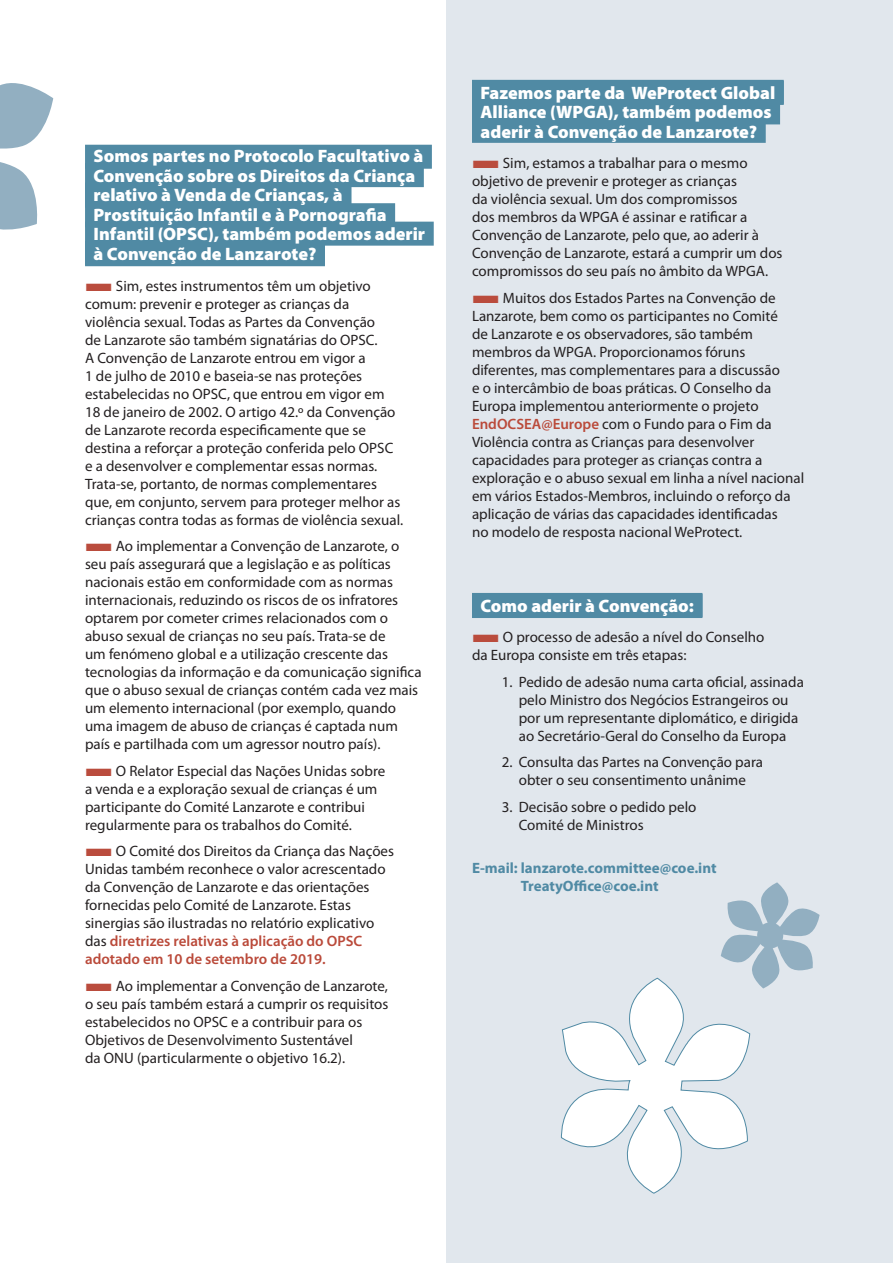
<style>
.page{position:relative;width:893px;height:1263px;background:#fff}
.page>*{position:absolute;margin:0;border:0;box-sizing:border-box;transform-origin:0 0}
.Titre_grisé{font:900 18px/19.5px "Myriad Pro";color:#fff}
.Texte{font:15px/18px "Myriad Pro";color:#231f20}
.Texte-2{font:700 15px/18px "Myriad Pro";color:#508aa4}
.s1{color:#ba4c3d}
.s2{font-weight:600;color:#ba4a3a}
</style>
<div class="page">
<svg style="left:0;top:83px;width:53px;height:147px"></svg>
<div style="left:446px;top:0;width:447px;height:1263px;background:#e1e7ed"></div>
<div style="left:472px;top:80px;width:312px;height:24px;background:#508aa4"></div>
<div style="left:472px;top:100px;width:308px;height:24px;background:#508aa4"></div>
<div style="left:472px;top:119px;width:294px;height:24px;background:#508aa4"></div>
<div style="left:472px;top:594px;width:230px;height:24px;background:#508aa4"></div>
<div style="left:472px;top:593px;width:230px;height:24px;background:#508aa4"></div>
<div style="left:85px;top:145px;width:347px;height:24px;background:#508aa4"></div>
<div style="left:85px;top:163px;width:339px;height:24px;background:#508aa4"></div>
<div style="left:85px;top:183px;width:266px;height:24px;background:#508aa4"></div>
<div style="left:85px;top:203px;width:310px;height:24px;background:#508aa4"></div>
<div style="left:85px;top:222px;width:349px;height:24px;background:#508aa4"></div>
<div style="left:85px;top:242px;width:240px;height:24px;background:#508aa4"></div>
<svg style="left:560px;top:882px;width:260px;height:312px"></svg>
<p class="Titre_grisé" style="left:94px;top:146px;width:331px">Somos partes no Protocolo Facultativo à<br>Convenção sobre os Direitos da Criança</p>
<p class="Titre_grisé" style="left:94px;top:185px;width:251px">relativo à Venda de Crianças, à</p>
<p class="Titre_grisé" style="left:94px;top:204px;width:333px">Prostituição Infantil e à Pornografia<br>Infantil (OPSC), também podemos aderir</p>
<p class="Titre_grisé" style="left:94px;top:243px;width:224px">à Convenção de Lanzarote?</p>
<p class="Texte" style="left:85px;top:276px;width:320px"><span class="s1">■</span>Sim, estes instrumentos têm um objetivo comum: prevenir e proteger as crianças da violência sexual. Todas as Partes da Convenção<br>de Lanzarote são também signatárias do OPSC.<br>A Convenção de Lanzarote entrou em vigor a<br>1 de julho de 2010 e baseia-se nas proteções estabelecidas no OPSC, que entrou em vigor em 18 de janeiro de 2002. O artigo 42.º da Convenção de Lanzarote recorda especificamente que se destina a reforçar a proteção conferida pelo OPSC e a desenvolver e complementar essas normas.<br>Trata-se, portanto, de normas complementares que, em conjunto, servem para proteger melhor as crianças contra todas as formas de violência sexual.</p>
<p class="Texte" style="left:85px;top:537px;width:338px"><span class="s1">■</span>Ao implementar a Convenção de Lanzarote, o seu país assegurará que a legislação e as políticas nacionais estão em conformidade com as normas internacionais, reduzindo os riscos de os infratores optarem por cometer crimes relacionados com o abuso sexual de crianças no seu país. Trata-se de<br>um fenómeno global e a utilização crescente das tecnologias da informação e da comunicação significa que o abuso sexual de crianças contém cada vez mais um elemento internacional (por exemplo, quando uma imagem de abuso de crianças é captada num país e partilhada com um agressor noutro país).</p>
<p class="Texte" style="left:85px;top:761px;width:302px"><span class="s1">■</span>O Relator Especial das Nações Unidas sobre a venda e a exploração sexual de crianças é um participante do Comité Lanzarote e contribui regularmente para os trabalhos do Comité.</p>
<p class="Texte" style="left:85px;top:842px;width:311px"><span class="s1">■</span>O Comité dos Direitos da Criança das Nações Unidas também reconhece o valor acrescentado da Convenção de Lanzarote e das orientações fornecidas pelo Comité de Lanzarote. Estas sinergias são ilustradas no relatório explicativo das <span class="s2">diretrizes relativas à aplicação do OPSC adotado em 10 de setembro de 2019.</span></p>
<p class="Texte" style="left:85px;top:976px;width:305px"><span class="s1">■</span>Ao implementar a Convenção de Lanzarote, o seu país também estará a cumprir os requisitos estabelecidos no OPSC e a contribuir para os Objetivos de Desenvolvimento Sustentável<br>da ONU (particularmente o objetivo 16.2).</p>
<p class="Titre_grisé" style="left:480px;top:82px;width:296px">Fazemos parte da WeProtect Global</p>
<p class="Titre_grisé" style="left:480px;top:102px;width:293px">Alliance (WPGA), também podemos aderir à Convenção de Lanzarote?</p>
<p class="Texte" style="left:472px;top:154px;width:312px"><span class="s1">■</span>Sim, estamos a trabalhar para o mesmo objetivo de prevenir e proteger as crianças<br>da violência sexual. Um dos compromissos<br>dos membros da WPGA é assinar e ratificar a Convenção de Lanzarote, pelo que, ao aderir à Convenção de Lanzarote, estará a cumprir um dos compromissos do seu país no âmbito da WPGA.</p>
<p class="Texte" style="left:472px;top:289px;width:334px"><span class="s1">■</span>Muitos dos Estados Partes na Convenção de Lanzarote, bem como os participantes no Comité<br>de Lanzarote e os observadores, são também membros da WPGA. Proporcionamos fóruns diferentes, mas complementares para a discussão<br>e o intercâmbio de boas práticas. O Conselho da Europa implementou anteriormente o projeto <span class="s2">EndOCSEA@Europe</span> com o Fundo para o Fim da Violência contra as Crianças para desenvolver capacidades para proteger as crianças contra a exploração e o abuso sexual em linha a nível nacional em vários Estados-Membros, incluindo o reforço da aplicação de várias das capacidades identificadas<br>no modelo de resposta nacional WeProtect.</p>
<p class="Titre_grisé" style="left:480px;top:595px;width:215px">Como aderir à Convenção:</p>
<p class="Texte" style="left:472px;top:628px;width:294px"><span class="s1">■</span>O processo de adesão a nível do Conselho da Europa consiste em três etapas:</p>
<p class="Texte" style="left:519px;top:673px;width:287px;text-indent:-17px">1. Pedido de adesão numa carta oficial, assinada pelo Ministro dos Negócios Estrangeiros ou por um representante diplomático, e dirigida ao Secretário-Geral do Conselho da Europa</p>
<p class="Texte" style="left:502px;top:753px;width:263px;text-align:center">2. Consulta das Partes na Convenção para obter o seu consentimento unânime</p>
<p class="Texte" style="left:519px;top:798px;width:179px;text-indent:-17px">3. Decisão sobre o pedido pelo<br>Comité de Ministros</p>
<p class="Texte-2" style="left:521px;top:859px;width:197px;text-indent:-49px">E-mail: lanzarote.committee@coe.int<br>TreatyOffice@coe.int</p>
</div>
